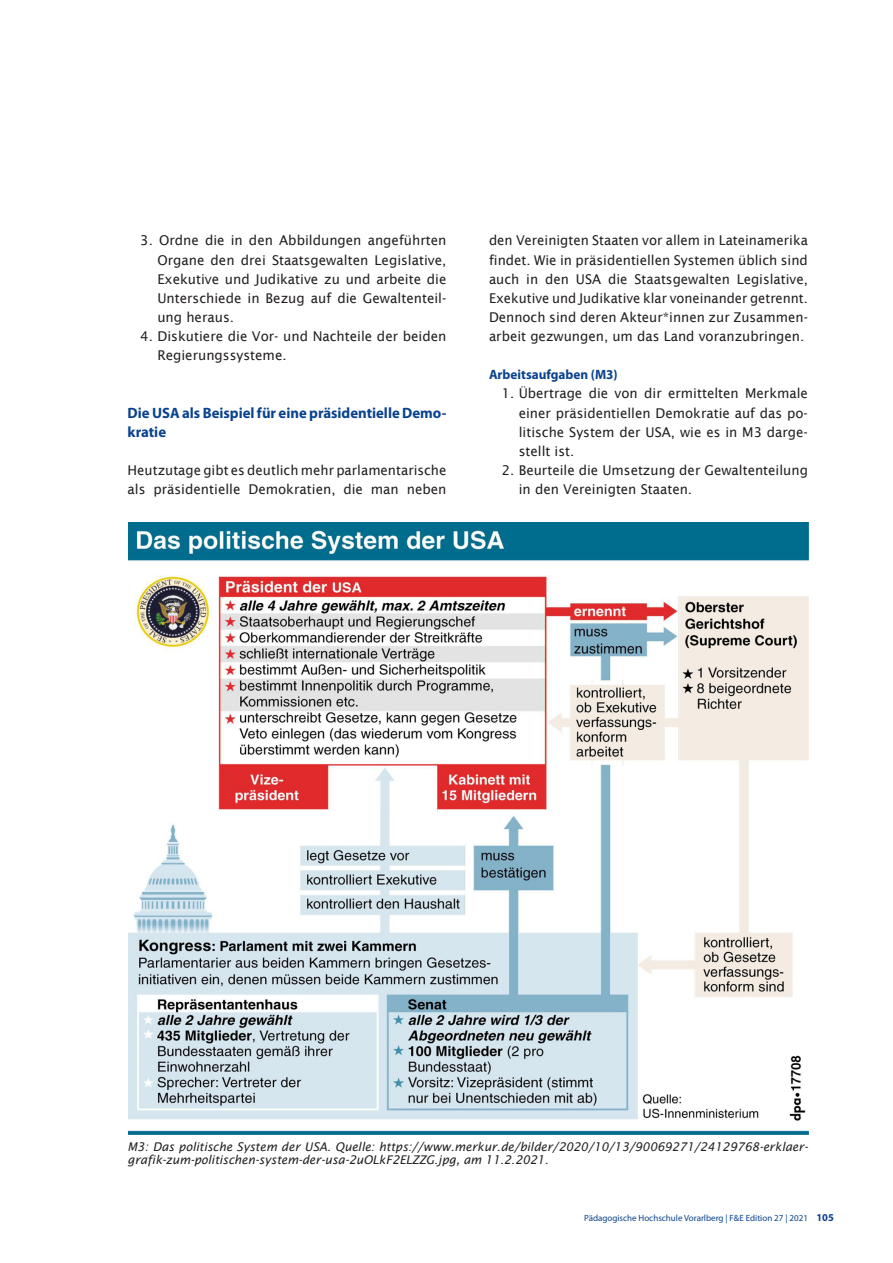
<style>
.page{position:relative;width:893px;height:1263px;background:#fff}
.page>*{position:absolute;margin:0;border:0;box-sizing:border-box;transform-origin:0 0}
.Fließtext{font:700 15px/19.2px "Myriad Pro";color:#09428e}
.Fließtext-2{font:13.5px/19.2px "Lucida Sans";color:#231f20;text-align:justify}
.Fließtext-3{font:700 13.5px "Myriad Pro";color:#09428e}
.Bildunterschrift{font:italic 12px/13.5px "Lucida Sans";color:#231f20}
.t1{font:9px "Myriad Pro";color:#09428e}
.s1{font-weight:700;font-size:10.5px}
</style>
<div class="page">
<img style="left:128px;top:522px;width:680px;height:612px">
<p class="Fließtext-2" style="left:157px;top:231px;width:291px;text-indent:-17px">3. Ordne die in den Abbildungen angeführten Organe den drei Staatsgewalten Legislative, Exekutive und Judikative zu und arbeite die Unterschiede in Bezug auf die Gewaltenteil&shy;ung heraus.</p>
<p class="Fließtext-2" style="left:157px;top:327px;width:291px;text-indent:-17px">4. Diskutiere die Vor- und Nachteile der beiden<br>Regierungssysteme.</p>
<p class="Fließtext" style="left:128px;top:402px;width:320px">Die USA als Beispiel für eine präsidentielle Demo&shy;kratie</p>
<p class="Fließtext-2" style="left:128px;top:461px;width:320px">Heutzutage gibt es deutlich mehr parlamentarische als präsidentielle Demokratien, die man neben</p>
<p class="Fließtext-2" style="left:489px;top:231px;width:320px">den Vereinigten Staaten vor allem in Lateinamerika findet. Wie in präsidentiellen Systemen üblich sind auch in den USA die Staatsgewalten Legislative, Exekutive und Judikative klar voneinander getrennt.<br>Dennoch sind deren Akteur*innen zur Zusammen&shy;arbeit gezwungen, um das Land voranzubringen.</p>
<p class="Fließtext-3" style="left:489px;top:366px;width:130px">Arbeitsaufgaben (M3)</p>
<p class="Fließtext-2" style="left:519px;top:384px;width:291px;text-indent:-17px">1. Übertrage die von dir ermittelten Merkmale einer präsidentiellen Demokratie auf das po&shy;litische System der USA, wie es in M3 darge&shy;stellt ist.</p>
<p class="Fließtext-2" style="left:519px;top:461px;width:291px;text-indent:-17px">2. Beurteile die Umsetzung der Gewaltenteilung in den Vereinigten Staaten.</p>
<p class="Bildunterschrift" style="left:128px;top:1140px;width:682px">M3: Das politische System der USA. Quelle: https://www.merkur.de/bilder/2020/10/13/90069271/24129768-erklaer&shy;grafik-zum-politischen-system-der-usa-2uOLkF2ELZZG.jpg, am 11.2.2021.</p>
<p class="t1" style="left:584px;top:1213px;width:251px">Pädagogische Hochschule Vorarlberg | F&amp;E Edition 27 | 2021 <span class="s1">105</span></p>
</div>
